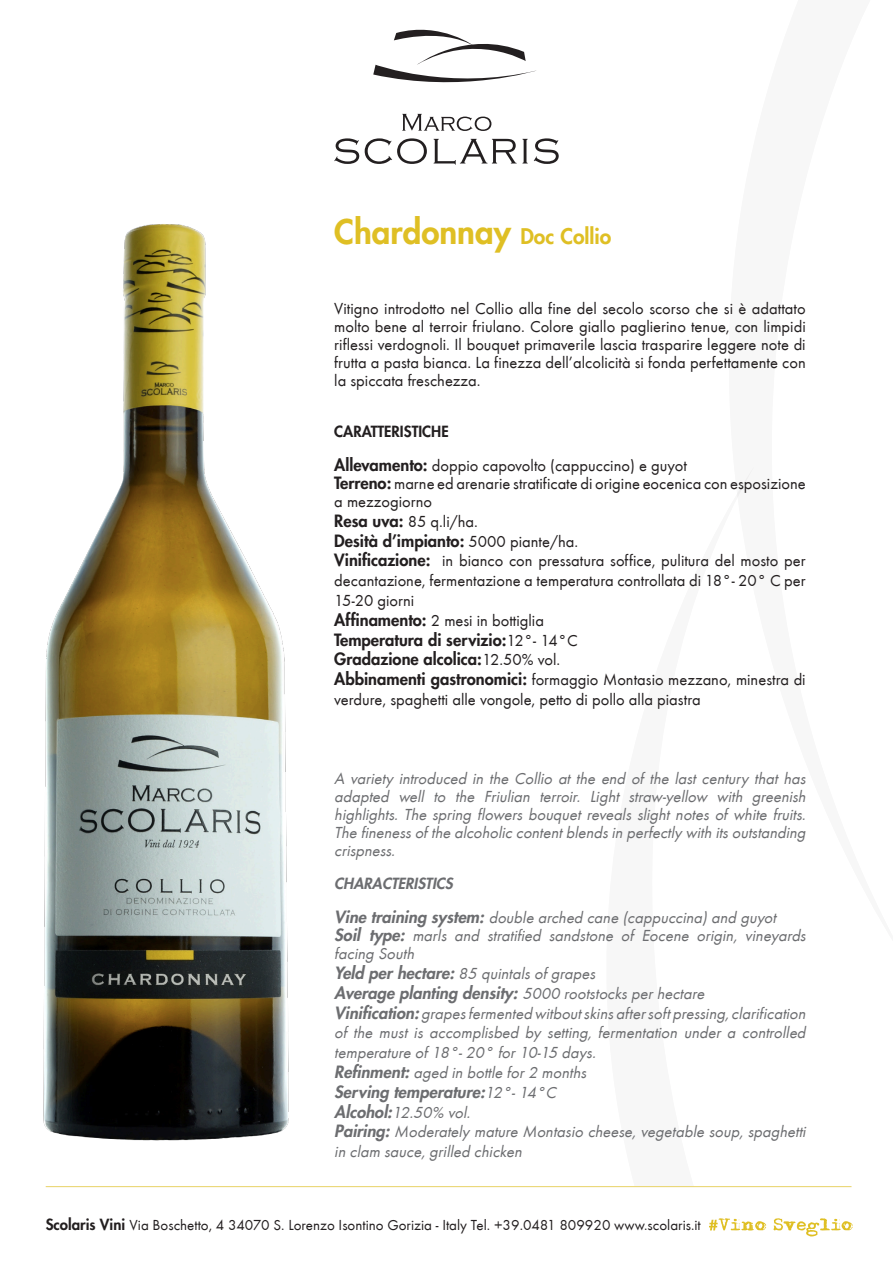
<style>
.page{position:relative;width:893px;height:1263px;background:#fff}
.page>*{position:absolute;margin:0;border:0;box-sizing:border-box;transform-origin:0 0}
.t1{font:800 33px "Futura Std";color:#dfbf24}
.t2{font:italic 16.5px/18px "Futura T";letter-spacing:-.015em;color:#6c6d70}
.t3{font:16.5px/18px "Futura T";color:#231f20}
.t4{font:800 16.5px "Futura Std";color:#231f20}
.t5{font:italic 800 16.5px "Futura Std";color:#6c6d70}
.t6{font:15px "Futura T";color:#231f20}
.t7{font:800 15px "Futura Std";color:#231f20}
.t8{font:italic 800 15px "Futura Std";color:#6c6d70}
.s1{font-size:21px}
.s2{font-family:"Futura Std";font-weight:800}
.s3{font-family:"Futura T";font-weight:400}
</style>
<div class="page">
<svg style="left:402px;top:114px;width:89px;height:17px"></svg>
<svg style="left:334px;top:138px;width:25px;height:26px"></svg>
<svg style="left:365px;top:138px;width:62px;height:26px"></svg>
<svg style="left:434px;top:139px;width:94px;height:26px"></svg>
<svg style="left:534px;top:138px;width:25px;height:26px"></svg>
<svg style="left:373px;top:29px;width:163px;height:54px"></svg>
<img style="left:43px;top:224px;width:246px;height:917px">
<hr style="left:46px;top:1186px;width:805px;height:1px;background:#dfbf24">
<svg style="left:709px;top:1218px;width:144px;height:18px"></svg>
<p class="t1" style="left:334px;top:211px;width:279px">Chardonnay <span class="s1">Doc Collio</span></p>
<p class="t3" style="left:334px;top:300px;width:473px;text-align:justify">Vitigno introdotto nel Collio alla fine del secolo scorso che si è adattato molto bene al terroir friulano. Colore giallo paglierino tenue, con limpidi riflessi verdognoli. Il bouquet primaverile lascia trasparire leggere note di frutta a pasta bianca. La finezza dell’alcolicità si fonda perfettamente con la spiccata freschezza.</p>
<p class="t7" style="left:334px;top:421px;width:116px">CARATTERISTICHE</p>
<p class="t3" style="left:334px;top:457px;width:354px"><span class="s2">Allevamento:</span> doppio capovolto (cappuccino) e guyot</p>
<p class="t3" style="left:334px;top:475px;width:473px"><span class="s2">Terreno:</span> marne ed arenarie stratificate di origine eocenica con esposizione a mezzogiorno</p>
<p class="t3" style="left:334px;top:512px;width:145px"><span class="s2">Resa uva:</span> 85 q.li/ha.</p>
<p class="t4" style="left:334px;top:530px;width:245px">Desità d’impianto: <span class="s3">5000 piante/ha.</span></p>
<p class="t3" style="left:334px;top:551px;width:473px;line-height:19.8px;text-align:justify"><span class="s2">Vinificazione:</span> in bianco con pressatura soffice, pulitura del mosto per decantazione, fermentazione a temperatura controllata di 18°- 20° C per 15-20 giorni</p>
<p class="t3" style="left:334px;top:611px;width:211px"><span class="s2">Affinamento:</span> 2 mesi in bottiglia</p>
<p class="t4" style="left:334px;top:629px;width:245px">Temperatura di servizio:<span class="s3">12°- 14°C</span></p>
<p class="t4" style="left:334px;top:649px;width:227px">Gradazione alcolica:<span class="s3">12.50% vol.</span></p>
<p class="t3" style="left:334px;top:670px;width:473px;line-height:19.8px"><span class="s2">Abbinamenti gastronomici:</span> formaggio Montasio mezzano, minestra di verdure, spaghetti alle vongole, petto di pollo alla piastra</p>
<p class="t2" style="left:334px;top:769px;width:476px;text-align:justify">A variety introduced in the Collio at the end of the last century that has adapted well to the Friulian terroir. Light straw-yellow with greenish highlights. The spring flowers bouquet reveals slight notes of white fruits.<br>The finenessofthe alcoholic contentblendsin perfectly with itsoutstanding</p>
<p class="t2" style="left:334px;top:841px;width:65px">crispness.</p>
<p class="t8" style="left:334px;top:873px;width:123px">CHARACTERISTICS</p>
<p class="t2" style="left:334px;top:909px;width:447px"><span class="s2">Vine training system:</span> double arched cane (cappuccina)and guyot</p>
<p class="t2" style="left:334px;top:927px;width:476px"><span class="s2">Soil type:</span> marls and stratified sandstone of Eocene origin, vineyards facing South</p>
<p class="t2" style="left:334px;top:964px;width:266px"><span class="s2">Yeld per hectare:</span>85 quintalsofgrapes</p>
<p class="t2" style="left:334px;top:984px;width:375px"><span class="s2">Average planting density:</span> 5000 rootstocksperhectare</p>
<p class="t2" style="left:334px;top:1003px;width:476px;line-height:19.8px;text-align:justify"><span class="s2">Vinification:</span>grapesfermented witboutskinsaftersoftpressing,clarification of the must is accomplisbed by setting, fermentation under a controlled temperature of18°-20° for10-15 days.</p>
<p class="t2" style="left:334px;top:1063px;width:257px"><span class="s2">Refinment:</span>aged in bottle for2 months</p>
<p class="t5" style="left:334px;top:1081px;width:227px">Serving temperature:<span class="s3">12°-14°C</span></p>
<p class="t2" style="left:334px;top:1103px;width:141px"><span class="s2">Alcohol:</span>12.50% vol.</p>
<p class="t2" style="left:334px;top:1122px;width:476px;line-height:19.8px"><span class="s2">Pairing:</span>Moderately mature Montasio cheese, vegetable soup, spaghetti in clam sauce,grilled chicken</p>
<p class="t6" style="left:46px;top:1217px;width:657px"><span class="s2">Scolaris Vini</span> Via Boschetto, 4 34070 S. Lorenzo Isontino Gorizia - Italy Tel. +39.0481 809920 www.scolaris.it</p>
</div>
